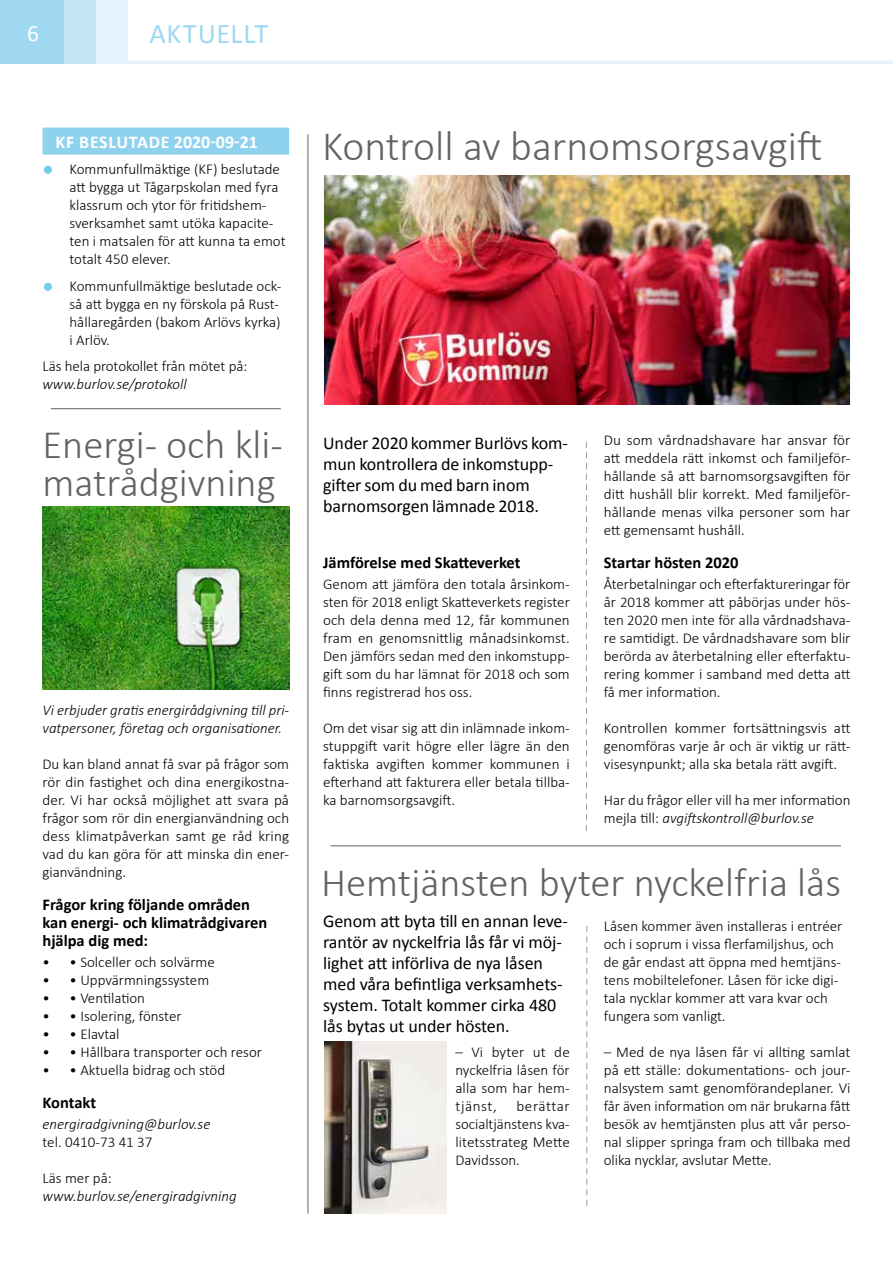
<style>
.page{position:relative;width:893px;height:1263px;background:#fff}
.page>*{position:absolute;margin:0;border:0;box-sizing:border-box;transform-origin:0 0}
.t1{font:300 42px "Calibri";color:#646363}
.t2{font:300 40.5px/37.5px "Calibri";color:#646363}
.t3{font:28.5px "Calibri";letter-spacing:.025em;color:#9fd8f0}
.t4{font:23.25px "Calibri";color:#fff}
.t5{font:18px/21px "Calibri";letter-spacing:-.005em;color:#000}
.t6{font:700 18px "Calibri";letter-spacing:.02em;color:#fff}
.t7{font:700 16.5px/18px "Calibri";color:#000}
.t8{font:300 15px/18px "Calibri";color:#000;text-align:justify}
.t9{font:italic 300 15px/18px "Calibri";color:#000}
.s1{font-weight:700;font-size:22.5px;color:#73caea}
.s2{font-style:italic}
</style>
<div class="page">
<div style="left:0;top:0;width:64px;height:64px;background:#9fd8f0"></div>
<div style="left:64px;top:0;width:32px;height:64px;background:#c3e6f6"></div>
<div style="left:96px;top:0;width:32px;height:64px;background:#e2f3fb"></div>
<hr style="left:128px;top:61px;width:765px;height:3px;background:#e2f3fb">
<div style="left:43px;top:128px;width:246px;height:27px;background:#8fd2ee"></div>
<hr style="left:51px;top:408px;width:230px;height:1px;background:#646363">
<hr style="left:331px;top:845px;width:510px;height:1px;background:#646363">
<hr style="left:308px;top:134px;width:1px;height:1080px;background:#646363">
<img style="left:324px;top:176px;width:525px;height:229px">
<svg style="left:586px;top:442px;width:1px;height:389px"></svg>
<img style="left:324px;top:1041px;width:123px;height:172px">
<img style="left:43px;top:507px;width:246px;height:182px">
<svg style="left:586px;top:926px;width:1px;height:280px"></svg>
<h3 class="t4" style="left:27px;top:19px;width:13px">6</h3>
<h3 class="t3" style="left:149px;top:15px;width:120px">AKTUELLT</h3>
<p class="t6" style="left:56px;top:130px;width:204px">KF BESLUTADE 2020-09-21</p>
<p class="t8" style="left:70px;top:160px;width:218px;text-align:left;text-indent:-27px"><span class="s1">•</span> Kommunfullmäktige (KF) beslutade att bygga ut Tågarpskolan med fyra klassrum och ytor för fritidshem&shy;sverksamhet samt utöka kapacite&shy;ten i matsalen för att kunna ta emot totalt 450 elever.</p>
<p class="t8" style="left:70px;top:276px;width:213px;text-align:left;text-indent:-27px"><span class="s1">•</span> Kommunfullmäktige beslutade ock&shy;så att bygga en ny förskola på Rust&shy;hållaregården (bakom Arlövs kyrka) i Arlöv.</p>
<p class="t8" style="left:43px;top:357px;width:206px">Läs hela protokollet från mötet på:</p>
<p class="t9" style="left:43px;top:375px;width:146px">www.burlov.se/protokoll</p>
<h2 class="t2" style="left:43px;top:426px;width:242px">Energi- och kli&shy;matrådgivning</h2>
<p class="t9" style="left:43px;top:701px;width:248px">Vi erbjuder gratis energirådgivning till pri&shy;vatpersoner, företag och organisationer.</p>
<p class="t8" style="left:43px;top:755px;width:248px">Du kan bland annat få svar på frågor som rör din fastighet och dina energikostna&shy;der. Vi har också möjlighet att svara på frågor som rör din energianvändning och dess klimatpåverkan samt ge råd kring vad du kan göra för att minska din ener&shy;gianvändning.</p>
<p class="t7" style="left:43px;top:896px;width:226px">Frågor kring följande områden kan energi- och klimatrådgivaren hjälpa dig med:</p>
<p class="t8" style="left:43px;top:953px;width:174px">• • Solceller och solvärme</p>
<p class="t8" style="left:43px;top:971px;width:168px">• • Uppvärmningssystem</p>
<p class="t8" style="left:43px;top:989px;width:104px">• • Ventilation</p>
<p class="t8" style="left:43px;top:1007px;width:141px">• • Isolering, fönster</p>
<p class="t8" style="left:43px;top:1025px;width:79px">• • Elavtal</p>
<p class="t8" style="left:43px;top:1043px;width:221px">• • Hållbara transporter och resor</p>
<p class="t8" style="left:43px;top:1061px;width:184px">• • Aktuella bidrag och stöd</p>
<p class="t7" style="left:43px;top:1094px;width:55px">Kontakt</p>
<p class="t9" style="left:43px;top:1115px;width:169px">energiradgivning@burlov.se</p>
<p class="t8" style="left:43px;top:1133px;width:111px">tel. 0410-73 41 37</p>
<p class="t8" style="left:43px;top:1169px;width:71px">Läs mer på:</p>
<p class="t9" style="left:43px;top:1187px;width:196px">www.burlov.se/energiradgivning</p>
<h1 class="t1" style="left:322px;top:120px;width:502px">Kontroll av barnomsorgsavgift</h1>
<p class="t5" style="left:323px;top:432px;width:246px">Under 2020 kommer Burlövs kom&shy;mun kontrollera de inkomstupp&shy;gifter som du med barn inom barnomsorgen lämnade 2018.</p>
<p class="t7" style="left:323px;top:554px;width:199px">Jämförelse med Skatteverket</p>
<p class="t8" style="left:323px;top:575px;width:248px">Genom att jämföra den totala årsinkom&shy;sten för 2018 enligt Skatteverkets register och dela denna med 12, får kommunen fram en genomsnittlig månadsinkomst.<br>Den jämförs sedan med den inkomstupp&shy;gift som du har lämnat för 2018 och som finns registrerad hos oss.</p>
<p class="t8" style="left:323px;top:719px;width:248px">Om det visar sig att din inlämnade inkom&shy;stuppgift varit högre eller lägre än den faktiska avgiften kommer kommunen i efterhand att fakturera eller betala tillba&shy;ka barnomsorgsavgift.</p>
<p class="t8" style="left:604px;top:431px;width:248px">Du som vårdnadshavare har ansvar för att meddela rätt inkomst och familjeför&shy;hållande så att barnomsorgsavgiften för ditt hushåll blir korrekt. Med familjeför&shy;hållande menas vilka personer som har ett gemensamt hushåll.</p>
<p class="t7" style="left:604px;top:554px;width:136px">Startar hösten 2020</p>
<p class="t8" style="left:604px;top:575px;width:248px">Återbetalningar och efterfaktureringar för år 2018 kommer att påbörjas under hös&shy;ten 2020 men inte för alla vårdnadshava&shy;re samtidigt. De vårdnadshavare som blir berörda av återbetalning eller efterfaktu&shy;rering kommer i samband med detta att få mer information.</p>
<p class="t8" style="left:604px;top:719px;width:248px">Kontrollen kommer fortsättningsvis att genomföras varje år och är viktig ur rätt&shy;visesynpunkt; alla ska betala rätt avgift.</p>
<p class="t8" style="left:604px;top:791px;width:248px">Har du frågor eller vill ha mer information mejla till: <span class="s2">avgiftskontroll@burlov.se</span></p>
<h2 class="t2" style="left:321px;top:864px;width:521px">Hemtjänsten byter nyckelfria lås</h2>
<p class="t5" style="left:323px;top:910px;width:246px">Genom att byta till en annan leve&shy;rantör av nyckelfria lås får vi möj&shy;lighet att införliva de nya låsen med våra befintliga verksamhets&shy;system. Totalt kommer cirka 480 lås bytas ut under hösten.</p>
<p class="t8" style="left:455px;top:1043px;width:116px">– Vi byter ut de nyckelfria låsen för alla som har hem&shy;tjänst,</p>
<p class="t8" style="left:455px;top:1097px;width:116px;text-indent:61px">berättar socialtjänstens kva&shy;litetsstrateg Mette Davidsson.</p>
<p class="t8" style="left:604px;top:917px;width:240px;text-align:left">Låsen kommer även installeras i entréer och i soprum i vissa flerfamiljshus, och de går endast att öppna med hemtjäns&shy;tens mobiltelefoner. Låsen för icke digi&shy;tala nycklar kommer att vara kvar och fungera som vanligt.</p>
<p class="t8" style="left:604px;top:1043px;width:248px">– Med de nya låsen får vi allting samlat på ett ställe: dokumentations- och jour&shy;nalsystem samt genomförandeplaner. Vi får även information om när brukarna fått besök av hemtjänsten plus att vår perso&shy;nal slipper springa fram och tillbaka med olika nycklar, avslutar Mette.</p>
</div>
